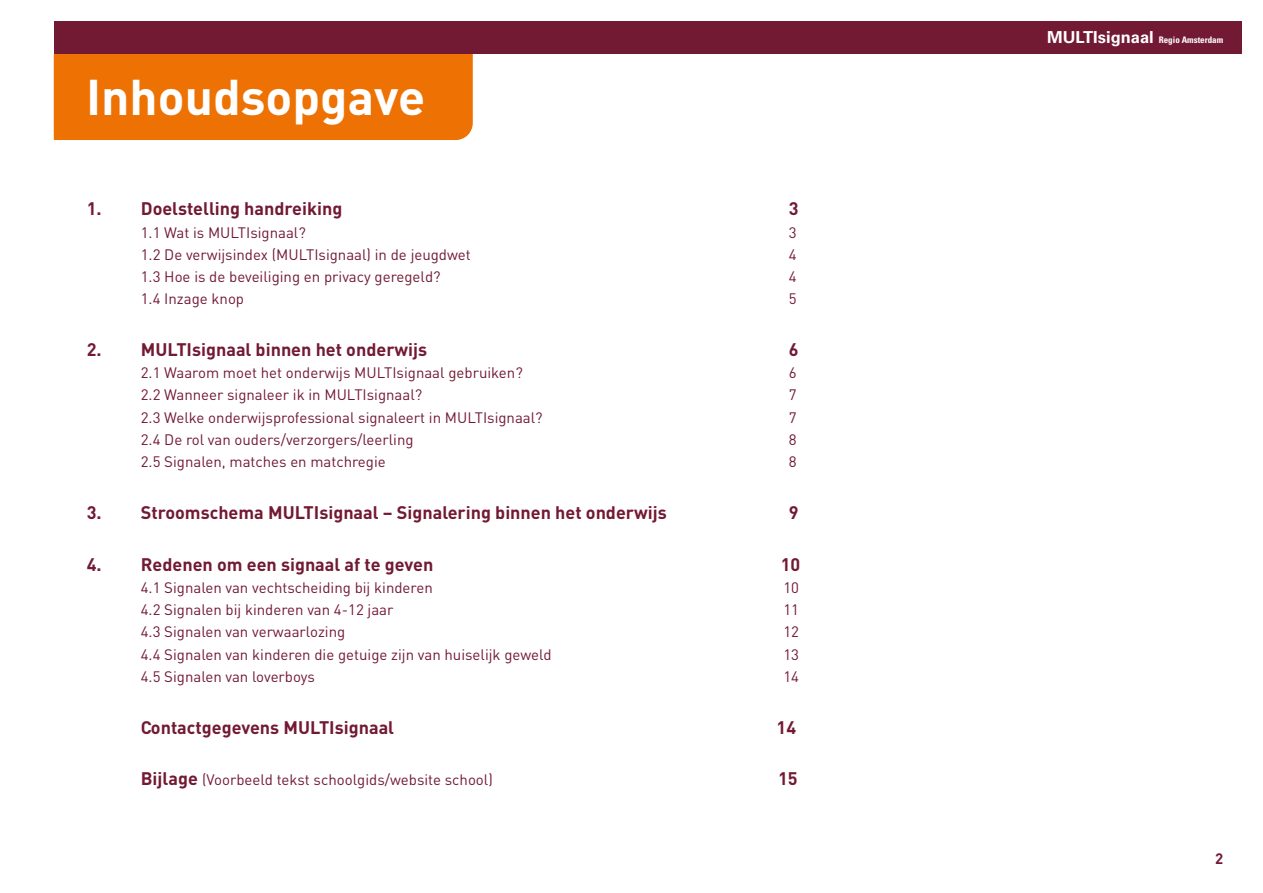
<style>
.page{position:relative;width:1263px;height:893px;background:#fff}
.page>*{position:absolute;margin:0;border:0;box-sizing:border-box;transform-origin:0 0}
.Heading_1{font:700 49.5px "DIN";color:#fff}
.t1{font:700 18px "DIN";color:#721a34}
.t2{font:15px "DIN";color:#721a34}
.t3{font:700 15px "DIN";color:#721a34}
.t4{font:700 condensed 9px "Univers";color:#fff}
.s1{font-weight:700;font-size:18px}
.s2{font-stretch:normal;font-size:16.5px}
</style>
<div class="page">
<div style="left:54px;top:21px;width:1188px;height:33px;background:#721a34"></div>
<div style="left:54px;top:54px;width:419px;height:86px;background:#ee7203"></div>
<h2 class="Heading_1" style="left:86px;top:65px;width:340px">Inhoudsopgave</h2>
<p class="t1" style="left:87px;top:197px;width:257px">1. Doelstelling handreiking</p>
<p class="t1" style="left:789px;top:197px;width:11px">3</p>
<p class="t2" style="left:141px;top:223px;width:167px">1.1 Wat is MULTIsignaal?</p>
<p class="t2" style="left:789px;top:223px;width:9px">3</p>
<p class="t2" style="left:141px;top:245px;width:332px">1.2 De verwijsindex (MULTIsignaal) in de jeugdwet</p>
<p class="t2" style="left:789px;top:245px;width:9px">4</p>
<p class="t2" style="left:141px;top:267px;width:301px">1.3 Hoe is de beveiliging en privacy geregeld?</p>
<p class="t2" style="left:789px;top:267px;width:9px">4</p>
<p class="t2" style="left:141px;top:289px;width:105px">1.4 Inzage knop</p>
<p class="t2" style="left:789px;top:289px;width:9px">5</p>
<p class="t1" style="left:87px;top:338px;width:342px">2. MULTIsignaal binnen het onderwijs</p>
<p class="t1" style="left:789px;top:338px;width:11px">6</p>
<p class="t2" style="left:141px;top:363px;width:383px">2.1 Waarom moet het onderwijs MULTIsignaal gebruiken?</p>
<p class="t2" style="left:789px;top:363px;width:9px">6</p>
<p class="t2" style="left:141px;top:386px;width:283px">2.2 Wanneer signaleer ik in MULTIsignaal?</p>
<p class="t2" style="left:789px;top:386px;width:9px">7</p>
<p class="t2" style="left:141px;top:408px;width:403px">2.3 Welke onderwijsprofessional signaleert in MULTIsignaal?</p>
<p class="t2" style="left:789px;top:408px;width:9px">7</p>
<p class="t2" style="left:141px;top:430px;width:274px">2.4 De rol van ouders/verzorgers/leerling</p>
<p class="t2" style="left:789px;top:430px;width:9px">8</p>
<p class="t2" style="left:141px;top:452px;width:246px">2.5 Signalen, matches en matchregie</p>
<p class="t2" style="left:789px;top:452px;width:9px">8</p>
<p class="t1" style="left:87px;top:501px;width:581px">3. Stroomschema MULTIsignaal – Signalering binnen het onderwijs</p>
<p class="t1" style="left:789px;top:501px;width:11px">9</p>
<p class="t1" style="left:87px;top:552px;width:348px">4. Redenen om een signaal af te geven</p>
<p class="t1" style="left:781px;top:552px;width:21px">10</p>
<p class="t2" style="left:141px;top:578px;width:293px">4.1 Signalen van vechtscheiding bij kinderen</p>
<p class="t2" style="left:783px;top:578px;width:17px">10</p>
<p class="t2" style="left:141px;top:600px;width:254px">4.2 Signalen bij kinderen van 4-12 jaar</p>
<p class="t2" style="left:783px;top:600px;width:17px">11</p>
<p class="t2" style="left:141px;top:623px;width:206px">4.3 Signalen van verwaarlozing</p>
<p class="t2" style="left:783px;top:623px;width:17px">12</p>
<p class="t2" style="left:141px;top:645px;width:412px">4.4 Signalen van kinderen die getuige zijn van huiselijk geweld</p>
<p class="t2" style="left:783px;top:645px;width:17px">13</p>
<p class="t2" style="left:141px;top:667px;width:176px">4.5 Signalen van loverboys</p>
<p class="t2" style="left:783px;top:667px;width:17px">14</p>
<p class="t1" style="left:141px;top:715px;width:255px">Contactgegevens MULTIsignaal</p>
<p class="t1" style="left:777px;top:715px;width:21px">14</p>
<p class="t2" style="left:141px;top:771px;width:353px"><span class="s1">Bijlage</span> (Voorbeeld tekst schoolgids/website school)</p>
<p class="t1" style="left:778px;top:767px;width:21px">15</p>
<p class="t4" style="left:1047px;top:34px;width:178px"><span class="s2">MULTIsignaal</span> Regio Amsterdam</p>
<p class="t3" style="left:1215px;top:848px;width:10px">2</p>
</div>
